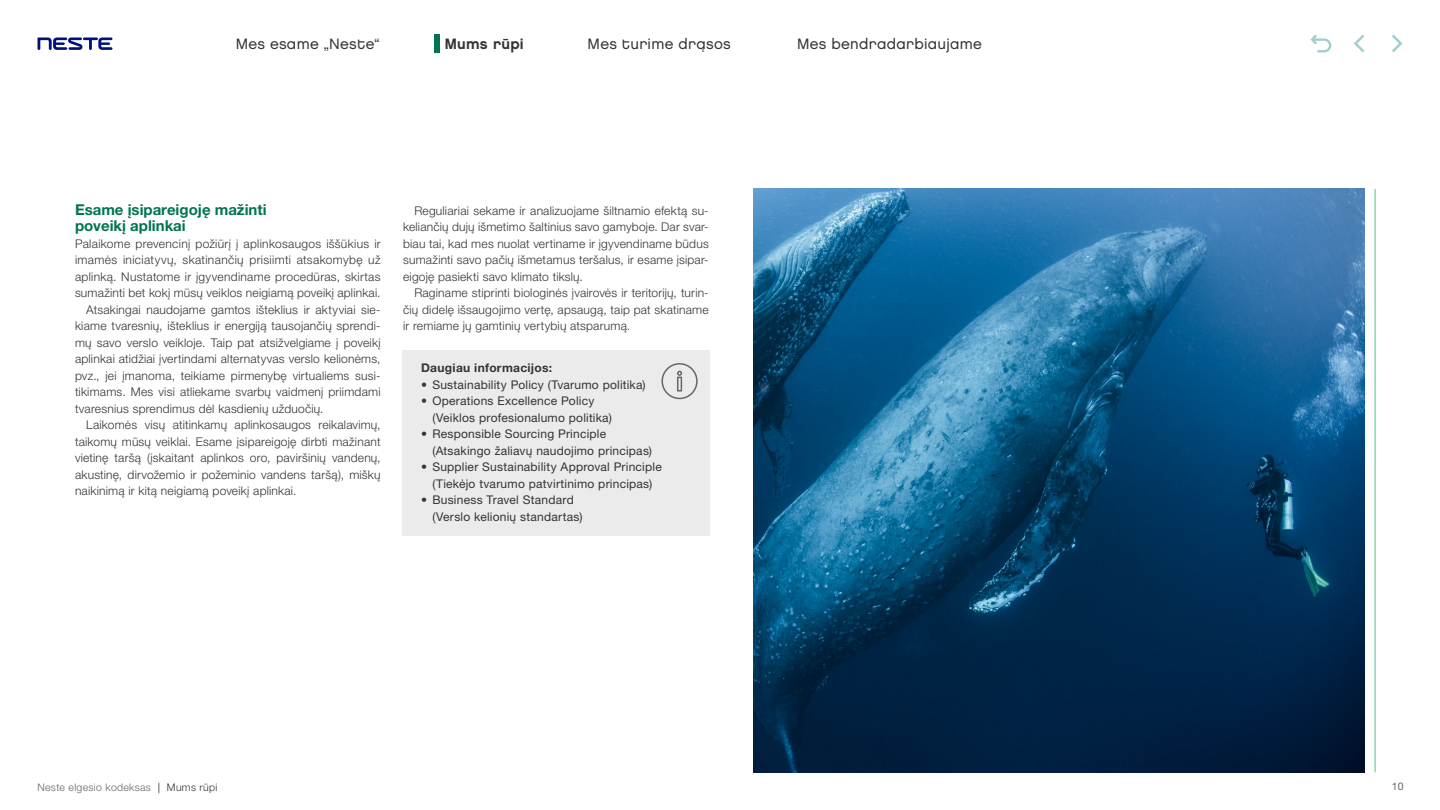
<style>
.page{position:relative;width:1440px;height:810px;background:#fff}
.page>*{position:absolute;margin:0;border:0;box-sizing:border-box;transform-origin:0 0}
.t1{font:15px "Chalet London Nineteen Eighty";letter-spacing:.02em;color:#333}
.Otsikko_2{font:700 15px "Helvetica Neue World 75";color:#007452}
.t2{font:15px "Chalet New York Nineteen Eighty";letter-spacing:.02em;color:#333}
.LIET_Leipäteksti_sis{font:12px/16.5px "Helvetica Neue World 45 Lt";letter-spacing:.015em;color:#333;text-align:justify}
.LIET_Leipäteksti{font:12px "Helvetica Neue World 55 Roman";letter-spacing:.02em;color:#333}
.LIET_Leipäteksti-2{font:12px/16.5px "Helvetica Neue World 45 Lt";letter-spacing:.015em;color:#333;text-align:justify}
.LIET_Leipäteksti-3{font:700 12px "Helvetica Neue World 75";letter-spacing:.025em;color:#333}
.Kompakti_teksti{font:10.5px "Helvetica Neue World 45 Lt";letter-spacing:.03em;color:#666}
.t3{font:10.5px "Helvetica Neue LT Std";color:#666}
.s1{color:#000}
.s2{color:#333}
</style>
<div class="page">
<svg style="left:1310px;top:35px;width:21px;height:17px"></svg>
<svg style="left:38px;top:38px;width:74px;height:12px"></svg>
<svg style="left:1392px;top:35px;width:10px;height:17px"></svg>
<svg style="left:1354px;top:35px;width:10px;height:17px"></svg>
<div style="left:435px;top:35px;width:5px;height:18px;background:#007452"></div>
<div style="left:402px;top:351px;width:308px;height:185px;background:#ebebeb"></div>
<svg style="left:661px;top:363px;width:37px;height:37px"></svg>
<img style="left:753px;top:189px;width:612px;height:583px">
<hr style="left:1374px;top:189px;width:2px;height:583px;background:#8cd7b4">
<p class="t1" style="left:236px;top:35px;width:145px">Mes esame „Neste“</p>
<p class="t2" style="left:445px;top:35px;width:81px">Mums rūpi</p>
<p class="t1" style="left:588px;top:35px;width:145px">Mes turime drąsos</p>
<p class="t1" style="left:797px;top:35px;width:186px">Mes bendradarbiaujame</p>
<p class="Otsikko_2" style="left:75px;top:201px;width:193px">Esame įsipareigoję mažinti</p>
<p class="Otsikko_2" style="left:75px;top:217px;width:112px">poveikį aplinkai</p>
<p class="LIET_Leipäteksti-2" style="left:75px;top:235px;width:307px">Palaikome prevencinį požiūrį į aplinkosaugos iššūkius ir imamės iniciatyvų, skatinančių prisiimti atsakomybę už aplinką. Nustatome ir įgyvendiname procedūras, skirtas sumažinti bet kokį mūsų veiklos neigiamą poveikį aplinkai.</p>
<p class="LIET_Leipäteksti_sis" style="left:75px;top:301px;width:307px;text-indent:11px">Atsakingai naudojame gamtos išteklius ir aktyviai sie&shy;kiame tvaresnių, išteklius ir energiją tausojančių sprendi&shy;mų savo verslo veikloje. Taip pat atsižvelgiame į poveikį aplinkai atidžiai įvertindami alternatyvas verslo kelionėms, pvz., jei įmanoma, teikiame pirmenybę virtualiems susi&shy;tikimams. Mes visi atliekame svarbų vaidmenį priimdami tvaresnius sprendimus dėl kasdienių užduočių.</p>
<p class="LIET_Leipäteksti_sis" style="left:75px;top:417px;width:307px;text-indent:11px">Laikomės visų atitinkamų aplinkosaugos reikalavimų, taikomų mūsų veiklai. Esame įsipareigoję dirbti mažinant vietinę taršą (įskaitant aplinkos oro, paviršinių vandenų, akustinę, dirvožemio ir požeminio vandens taršą), miškų naikinimą ir kitą neigiamą poveikį aplinkai.</p>
<p class="LIET_Leipäteksti_sis" style="left:403px;top:202px;width:307px;text-indent:11px">Reguliariai sekame ir analizuojame šiltnamio efektą su&shy;keliančių dujų išmetimo šaltinius savo gamyboje. Dar svar&shy;biau tai, kad mes nuolat vertiname ir įgyvendiname būdus sumažinti savo pačių išmetamus teršalus, ir esame įsipar&shy;eigoję pasiekti savo klimato tikslų.</p>
<p class="LIET_Leipäteksti_sis" style="left:403px;top:285px;width:307px;text-indent:11px">Raginame stiprinti biologinės įvairovės ir teritorijų, turin&shy;čių didelę išsaugojimo vertę, apsaugą, taip pat skatiname ir remiame jų gamtinių vertybių atsparumą.</p>
<p class="LIET_Leipäteksti-3" style="left:421px;top:361px;width:132px">Daugiau informacijos:</p>
<p class="LIET_Leipäteksti" style="left:421px;top:378px;width:226px">• Sustainability Policy (Tvarumo politika)</p>
<p class="LIET_Leipäteksti" style="left:421px;top:394px;width:175px">• Operations Excellence Policy</p>
<p class="LIET_Leipäteksti" style="left:432px;top:411px;width:181px">(Veiklos profesionalumo politika)</p>
<p class="LIET_Leipäteksti" style="left:421px;top:427px;width:187px">• Responsible Sourcing Principle</p>
<p class="LIET_Leipäteksti" style="left:432px;top:444px;width:221px">(Atsakingo žaliavų naudojimo principas)</p>
<p class="LIET_Leipäteksti" style="left:421px;top:460px;width:242px">• Supplier Sustainability Approval Principle</p>
<p class="LIET_Leipäteksti" style="left:432px;top:477px;width:221px">(Tiekėjo tvarumo patvirtinimo principas)</p>
<p class="LIET_Leipäteksti" style="left:421px;top:493px;width:154px">• Business Travel Standard</p>
<p class="LIET_Leipäteksti" style="left:432px;top:510px;width:152px">(Verslo kelionių standartas)</p>
<p class="Kompakti_teksti" style="left:38px;top:781px;width:181px">Neste elgesio kodeksas <span class="s1">|</span> <span class="s2">Mums rūpi</span></p>
<p class="t3" style="left:1392px;top:781px;width:13px">10</p>
</div>
